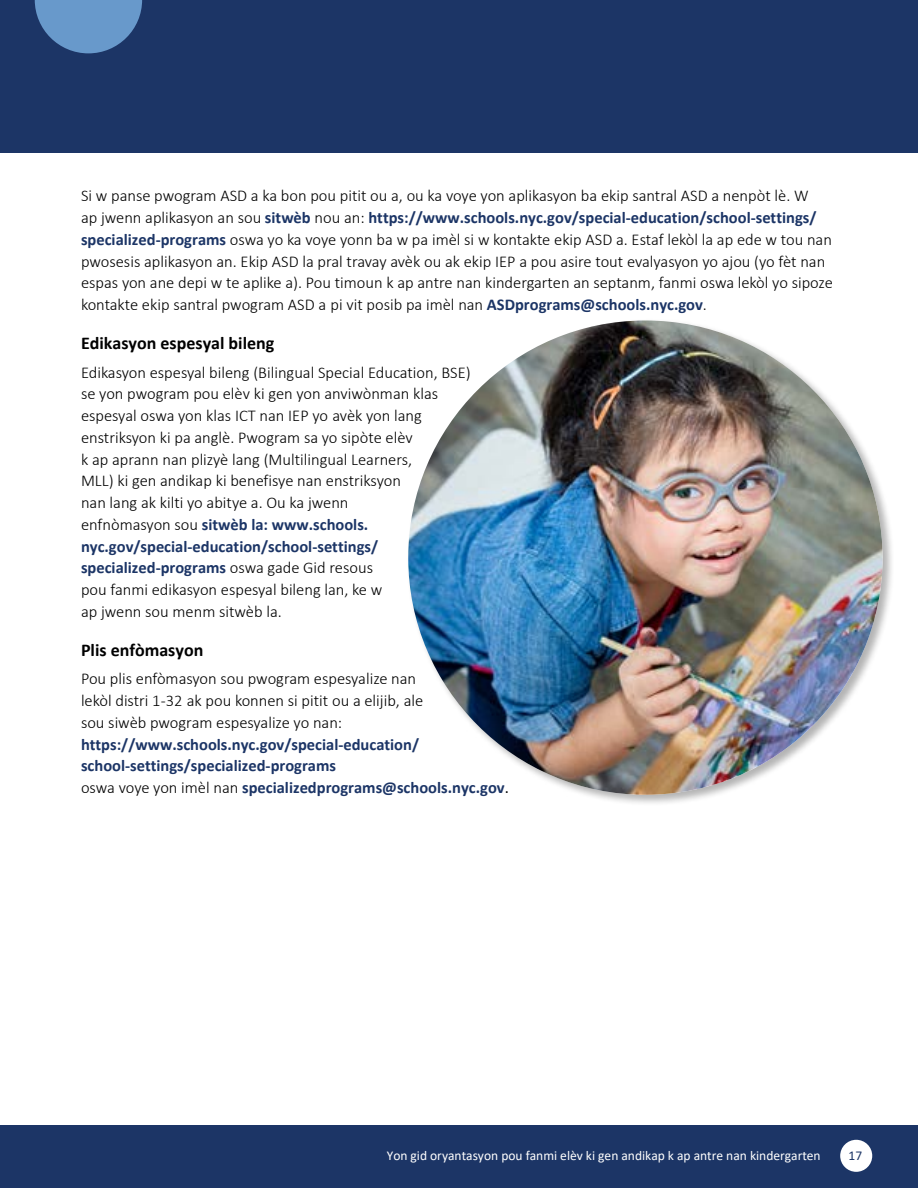
<style>
.page{position:relative;width:918px;height:1188px;background:#fff}
.page>*{position:absolute;margin:0;border:0;box-sizing:border-box;transform-origin:0 0}
.Subhead{font:700 18px "Calibri";color:#000}
.Text{font:300 16.5px/21.8px "Calibri";color:#000}
.t1{font:13.5px "Calibri";color:#fff}
.t2{font:13.5px "Calibri";color:#1c3566}
.s1{font-weight:700;color:#1c3566}
.s2{font-weight:400}
</style>
<div class="page">
<div style="left:0;top:0;width:918px;height:153px;background:#1c3566"></div>
<div style="left:0;top:1125px;width:918px;height:63px;background:#1c3566"></div>
<div style="left:840px;top:1140px;width:32px;height:32px;background:#fff;border-radius:50%"></div>
<svg style="left:35px;top:0;width:107px;height:53px"></svg>
<div style="left:406px;top:318px;width:488px;height:488px;background:#000;opacity:.3"></div>
<img style="left:408px;top:320px;width:475px;height:475px;border-radius:237px">
<p class="Text" style="left:81px;top:185px;width:753px">Si w panse pwogram ASD a ka bon pou pitit ou a, ou ka voye yon aplikasyon ba ekip santral ASD a nenpòt lè. W<br>ap jwenn aplikasyon an sou <span class="s1">sitwèb</span> nou an: <span class="s1">https://www.schools.nyc.gov/special-education/school-settings/ specialized-programs</span> oswa yo ka voye yonn ba w pa imèl si w kontakte ekip ASD a. Estaf lekòl la ap ede w tou nan pwosesis aplikasyon an. Ekip ASD la pral travay avèk ou ak ekip IEP a pou asire tout evalyasyon yo ajou (yo fèt nan espas yon ane depi w te aplike a). Pou timoun k ap antre nan kindergarten an septanm, fanmi oswa lekòl yo sipoze kontakte ekip santral pwogram ASD a pi vit posib pa imèl nan <span class="s1">ASDprograms@schools.nyc.gov</span>.</p>
<h1 class="Subhead" style="left:81px;top:330px;width:195px">Edikasyon espesyal bileng</h1>
<p class="Text" style="left:81px;top:361px;width:391px">Edikasyon espesyal bileng (Bilingual Special Education, BSE) se yon pwogram pou elèv ki gen yon anviwònman klas espesyal oswa yon klas ICT nan IEP yo avèk yon lang enstriksyon ki pa anglè. Pwogram sa yo sipòte elèv<br>k ap aprann nan plizyè lang (Multilingual Learners,<br>MLL) ki gen andikap ki benefisye nan enstriksyon<br>nan lang ak kilti yo abitye a. Ou ka jwenn<br>enfnòmasyon sou <span class="s1">sitwèb la: www.schools. nyc.gov/special-education/school-settings/ specialized-programs</span> oswa gade Gid resous<br>pou fanmi edikasyon espesyal bileng lan, ke w<br>ap jwenn sou menm sitwèb la.</p>
<h1 class="Subhead" style="left:81px;top:637px;width:124px">Plis enfòmasyon</h1>
<p class="Text" style="left:81px;top:668px;width:429px">Pou plis enfòmasyon sou pwogram espesyalize nan<br>lekòl distri 1-32 ak pou konnen si pitit ou a elijib, ale<br>sou siwèb pwogram espesyalize yo nan: <span class="s1">https://www.schools.nyc.gov/special-education/ school-settings/specialized-programs<br></span>oswa voye yon imèl nan <span class="s1">specializedprograms@schools.nyc.gov</span><span class="s2">.</span></p>
<p class="t1" style="left:387px;top:1147px;width:435px">Yon gid oryantasyon pou fanmi elèv ki gen andikap k ap antre nan kindergarten</p>
<p class="t2" style="left:849px;top:1147px;width:15px">17</p>
</div>
